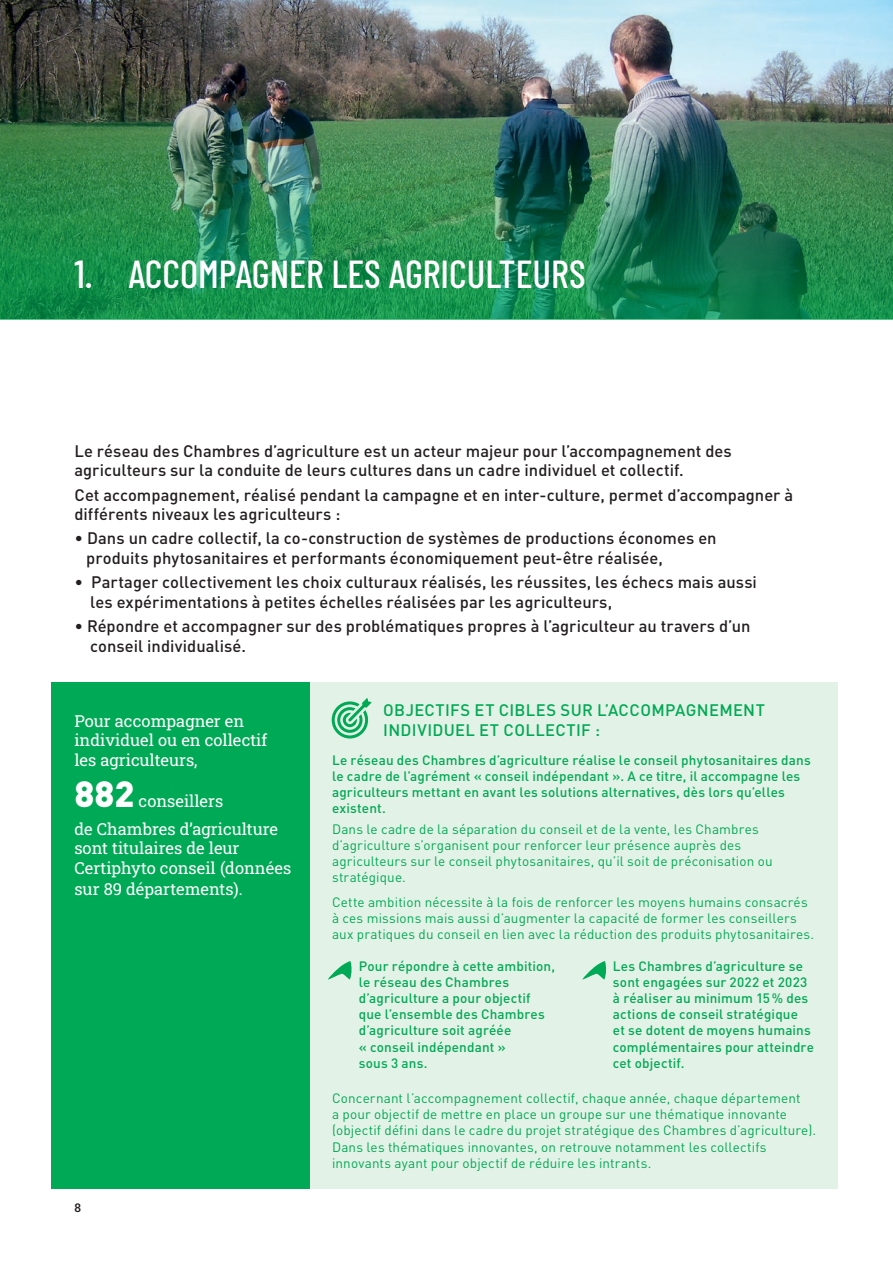
<style>
.page{position:relative;width:893px;height:1263px;background:#fff}
.page>*{position:absolute;margin:0;border:0;box-sizing:border-box;transform-origin:0 0}
.t1{font:500 39px "Barlow Condensed";color:#fff}
.t2{font:500 16.5px/19.8px "DIN Pro";color:#231f20}
.t3{font:16.5px/19.5px "Roboto Slab";color:#fff}
.t4{font:500 16.5px/19.8px "DIN Pro";letter-spacing:.02em;color:#00a955}
.t5{font:13.5px/16.2px "DIN Pro";letter-spacing:.01em;color:#00a955}
.t6{font:500 13.5px/16.2px "DIN Pro";letter-spacing:.01em;color:#00a955}
.t7{font:12px "Roboto Slab";color:#231f20}
.s1{font-weight:400}
.s2{font-family:"DIN Pro";font-weight:900;font-size:36px}
</style>
<div class="page">
<div style="left:51px;top:682px;width:259px;height:506px;background:#00a955"></div>
<div style="left:310px;top:682px;width:528px;height:506px;background:#e3f2e6"></div>
<img style="left:0;top:0;width:893px;height:74px">
<svg style="left:332px;top:698px;width:39px;height:40px"></svg>
<img style="left:0;top:74px;width:893px;height:246px">
<svg style="left:328px;top:961px;width:24px;height:18px"></svg>
<svg style="left:582px;top:961px;width:24px;height:18px"></svg>
<h1 class="t1" style="left:74px;top:247px;width:513px">1. ACCOMPAGNER LES AGRICULTEURS</h1>
<p class="t2" style="left:74px;top:439px;width:659px">Le réseau des Chambres d’agriculture est un acteur majeur pour l’accompagnement des agriculteurs sur la conduite de leurs cultures dans un cadre individuel et collectif.</p>
<p class="t2" style="left:74px;top:483px;width:720px">Cet accompagnement, réalisé pendant la campagne et en inter-culture, permet d’accompagner à différents niveaux les agriculteurs :</p>
<p class="t2" style="left:86px;top:527px;width:632px;text-indent:-12px"><span class="s1">•</span> Dans un cadre collectif, la co-construction de systèmes de productions économes en produits phytosanitaires et performants économiquement peut-être réalisée,</p>
<p class="t2" style="left:90px;top:571px;width:668px;text-indent:-16px"><span class="s1">•</span> Partager collectivement les choix culturaux réalisés, les réussites, les échecs mais aussi les expérimentations à petites échelles réalisées par les agriculteurs,</p>
<p class="t2" style="left:90px;top:614px;width:662px;text-indent:-16px"><span class="s1">•</span> Répondre et accompagner sur des problématiques propres à l’agriculteur au travers d’un conseil individualisé.</p>
<p class="t3" style="left:74px;top:711px;width:194px">Pour accompagner en individuel ou en collectif les agriculteurs,</p>
<p class="t3" style="left:74px;top:786px;width:205px;line-height:28px"><span class="s2">882</span> conseillers<br>de Chambres d’agriculture</p>
<p class="t3" style="left:74px;top:838px;width:218px">sont titulaires de leur<br>Certiphyto conseil (données</p>
<p class="t3" style="left:74px;top:878px;width:170px">sur 89 départements).</p>
<p class="t7" style="left:74px;top:1199px;width:8px">8</p>
<p class="t4" style="left:383px;top:698px;width:383px">OBJECTIFS ET CIBLES SUR L’ACCOMPAGNEMENT<br>INDIVIDUEL ET COLLECTIF :</p>
<p class="t6" style="left:332px;top:750px;width:480px">Le réseau des Chambres d’agriculture réalise le conseil phytosanitaires dans le cadre de l’agrément « conseil indépendant ». A ce titre, il accompagne les agriculteurs mettant en avant les solutions alternatives, dès lors qu’elles existent.</p>
<p class="t5" style="left:332px;top:819px;width:442px">Dans le cadre de la séparation du conseil et de la vente, les Chambres d’agriculture s’organisent pour renforcer leur présence auprès des agriculteurs sur le conseil phytosanitaires, qu’il soit de préconisation ou stratégique.</p>
<p class="t5" style="left:332px;top:893px;width:484px">Cette ambition nécessite à la fois de renforcer les moyens humains consacrés à ces missions mais aussi d’augmenter la capacité de former les conseillers aux pratiques du conseil en lien avec la réduction des produits phytosanitaires.</p>
<p class="t6" style="left:359px;top:956px;width:198px">Pour répondre à cette ambition, le réseau des Chambres d’agriculture a pour objectif que l’ensemble des Chambres d’agriculture soit agréée<br>« conseil indépendant »<br>sous 3 ans.</p>
<p class="t6" style="left:613px;top:956px;width:203px">Les Chambres d’agriculture se sont engagées sur 2022 et 2023 à réaliser au minimum 15% des actions de conseil stratégique<br>et se dotent de moyens humains complémentaires pour atteindre cet objectif.</p>
<p class="t5" style="left:332px;top:1089px;width:486px">Concernant l’accompagnement collectif, chaque année, chaque département<br>a pour objectif de mettre en place un groupe sur une thématique innovante (objectif défini dans le cadre du projet stratégique des Chambres d’agriculture).<br>Dans les thématiques innovantes, on retrouve notamment les collectifs innovants ayant pour objectif de réduire les intrants.</p>
</div>
